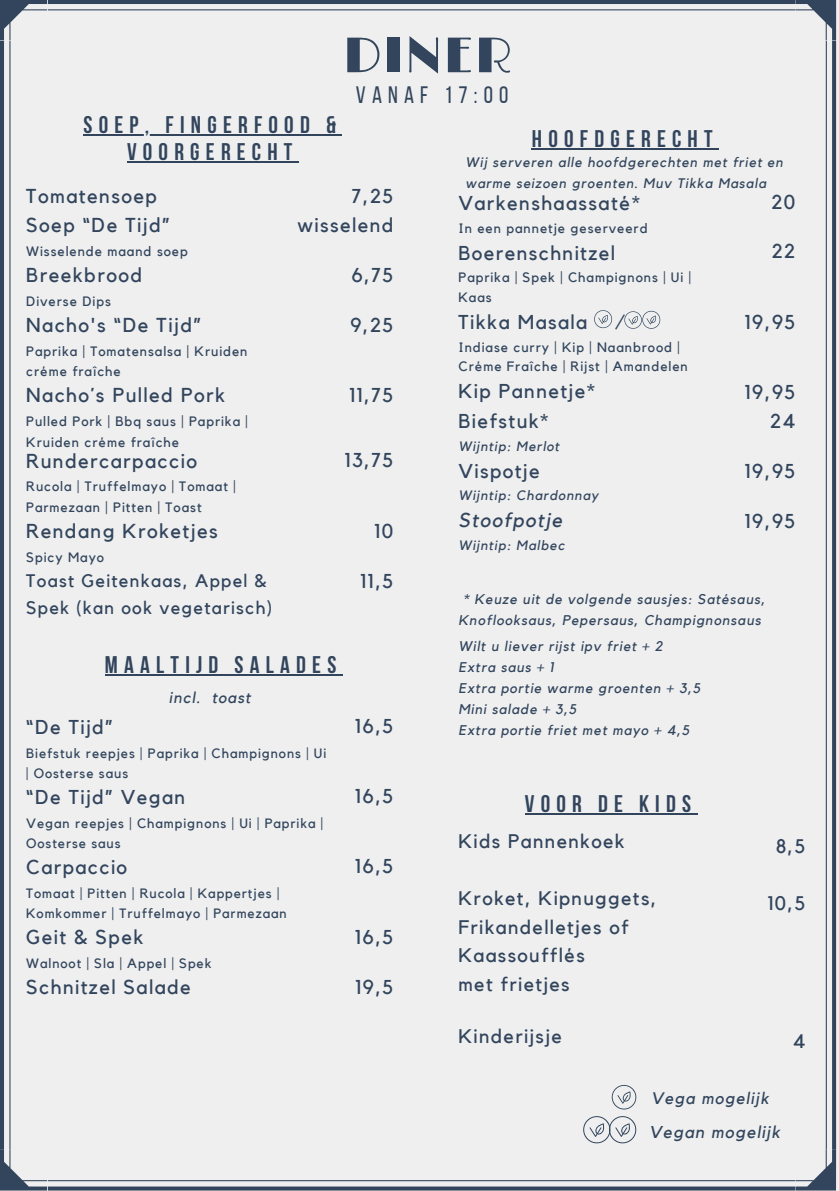
<style>
.page{position:relative;width:839px;height:1191px;background:#fff}
.page>*{position:absolute;margin:0;border:0;box-sizing:border-box;transform-origin:0 0}
.t1{font:50px "Limelight";letter-spacing:.03em;color:#32455d}
.t2{font:700 24px/27px "Bebas Neue";letter-spacing:.26em;color:#32455d;text-align:center}
.t3{font:23.8px "Bebas Neue";letter-spacing:.26em;color:#32455d}
.t4{font:20px/29.4px "Kollektif";letter-spacing:.07em;color:#32455d;text-align:right}
.t5{font:italic 20px "Kollektif";letter-spacing:.07em;color:#32455d}
.t6{font:19.6px/28.6px "Kollektif";letter-spacing:.07em;color:#32455d}
.t7{font:18px/27.2px "Kollektif";letter-spacing:.07em;color:#32455d}
.t8{font:italic 17px "Kollektif";letter-spacing:.07em;color:#32455d}
.t9{font:italic 16.6px "Kollektif";letter-spacing:.07em;color:#32455d}
.t10{font:italic 15.8px "Kollektif";letter-spacing:.07em;color:#32455d}
.t11{font:italic 14px/21px "Kollektif";letter-spacing:.07em;color:#32455d;text-align:center}
.t12{font:italic 13.8px/20.6px "Kollektif";letter-spacing:.07em;color:#32455d}
.t13{font:13.6px/20.4px "Kollektif";letter-spacing:.07em;color:#32455d}
.t14{font:italic 13.6px "Kollektif";letter-spacing:.07em;color:#32455d}
</style>
<div class="page">
<div style="left:0;top:0;width:836px;height:1191px;background:#efefef"></div>
<svg style="left:594px;top:310px;width:18px;height:18px"></svg>
<hr style="left:83px;top:135px;width:259px;height:1px;background:#32455d">
<hr style="left:127px;top:162px;width:172px;height:1px;background:#32455d">
<hr style="left:105px;top:674px;width:237px;height:2px;background:#32455d">
<hr style="left:532px;top:148px;width:187px;height:2px;background:#32455d">
<svg style="left:624px;top:311px;width:36px;height:18px"></svg>
<svg style="left:611px;top:1085px;width:25px;height:24px"></svg>
<svg style="left:583px;top:1116px;width:53px;height:27px"></svg>
<hr style="left:524px;top:813px;width:173px;height:2px;background:#32455d">
<p class="t1" style="left:343px;top:27px;width:170px">DINER</p>
<h3 class="t3" style="left:356px;top:85px;width:154px">VANAF 17:00</h3>
<p class="t2" style="left:83px;top:114px;width:254px">SOEP, FINGERFOOD &amp;<br>VOORGERECHT</p>
<p class="t4" style="left:26px;top:182px;width:132px">Tomatensoep</p>
<p class="t4" style="left:26px;top:212px;width:145px">Soep “De Tijd”</p>
<p class="t13" style="left:26px;top:242px;width:163px">Wisselende maand soep</p>
<p class="t4" style="left:26px;top:261px;width:117px">Breekbrood</p>
<p class="t13" style="left:26px;top:292px;width:86px">Diverse Dips</p>
<h3 class="t4" style="left:26px;top:311px;width:176px">Nacho's “De Tijd”</h3>
<h3 class="t13" style="left:26px;top:342px;width:223px">Paprika | Tomatensalsa | Kruiden créme fraîche</h3>
<h3 class="t4" style="left:26px;top:382px;width:200px">Nacho´s Pulled Pork</h3>
<h3 class="t13" style="left:26px;top:412px;width:223px">Pulled Pork | Bbq saus | Paprika |<br>Kruiden créme fraîche</h3>
<h3 class="t4" style="left:297px;top:182px;width:97px">7,25 wisselend</h3>
<h3 class="t4" style="left:351px;top:261px;width:43px">6,75</h3>
<h3 class="t4" style="left:350px;top:311px;width:44px">9,25</h3>
<h3 class="t4" style="left:349px;top:382px;width:45px">11,75</h3>
<p class="t4" style="left:26px;top:447px;width:172px">Rundercarpaccio</p>
<p class="t13" style="left:26px;top:477px;width:211px">Rucola | Truffelmayo | Tomaat |<br>Parmezaan | Pitten | Toast</p>
<p class="t4" style="left:26px;top:517px;width:193px">Rendang Kroketjes</p>
<p class="t13" style="left:26px;top:547px;width:79px">Spicy Mayo</p>
<p class="t7" style="left:26px;top:567px;width:247px">Toast Geitenkaas, Appel &amp;<br>Spek (kan ook vegetarisch)</p>
<h3 class="t4" style="left:345px;top:447px;width:50px">13,75</h3>
<h3 class="t4" style="left:374px;top:517px;width:20px">10</h3>
<h3 class="t4" style="left:360px;top:567px;width:34px">11,5</h3>
<p class="t2" style="left:105px;top:653px;width:233px">MAALTIJD SALADES</p>
<h3 class="t10" style="left:169px;top:690px;width:83px">incl. toast</h3>
<h3 class="t4" style="left:26px;top:713px;width:88px">“De Tijd”</h3>
<h2 class="t13" style="left:26px;top:743px;width:301px">Biefstuk reepjes | Paprika | Champignons | Ui | Oosterse saus</h2>
<p class="t4" style="left:26px;top:783px;width:160px">“De Tijd” Vegan</p>
<h3 class="t13" style="left:26px;top:813px;width:298px">Vegan reepjes | Champignons | Ui | Paprika |<br>Oosterse saus</h3>
<h3 class="t4" style="left:26px;top:853px;width:102px">Carpaccio</h3>
<h3 class="t13" style="left:26px;top:883px;width:262px">Tomaat | Pitten | Rucola | Kappertjes |<br>Komkommer | Truffelmayo | Parmezaan</h3>
<h3 class="t4" style="left:26px;top:923px;width:119px">Geit &amp; Spek</h3>
<h3 class="t13" style="left:26px;top:953px;width:187px">Walnoot | Sla | Appel | Spek</h3>
<h3 class="t4" style="left:26px;top:973px;width:166px">Schnitzel Salade</h3>
<p class="t4" style="left:355px;top:712px;width:40px">16,5</p>
<p class="t4" style="left:355px;top:782px;width:40px">16,5</p>
<p class="t4" style="left:355px;top:853px;width:40px">16,5</p>
<p class="t4" style="left:355px;top:923px;width:40px">16,5</p>
<p class="t4" style="left:355px;top:973px;width:39px">19,5</p>
<p class="t2" style="left:532px;top:127px;width:182px">HOOFDGERECHT</p>
<p class="t12" style="left:465px;top:152px;width:319px">Wij serveren alle hoofdgerechten met friet en warme seizoen groenten. Muv Tikka Masala</p>
<p class="t4" style="left:458px;top:189px;width:183px">Varkenshaassaté*</p>
<p class="t13" style="left:458px;top:218px;width:190px">In een pannetje geserveerd</p>
<p class="t4" style="left:458px;top:239px;width:158px">Boerenschnitzel</p>
<p class="t13" style="left:458px;top:268px;width:234px;line-height:19.6px">Paprika | Spek | Champignons | Ui |<br>Kaas</p>
<p class="t4" style="left:458px;top:308px;width:130px">Tikka Masala</p>
<p class="t4" style="left:615px;top:308px;width:11px">/</p>
<p class="t13" style="left:458px;top:338px;width:231px;line-height:19.6px">Indiase curry | Kip | Naanbrood |<br>Créme Fraîche | Rijst | Amandelen</p>
<p class="t4" style="left:458px;top:377px;width:138px">Kip Pannetje*</p>
<p class="t4" style="left:458px;top:407px;width:91px">Biefstuk*</p>
<p class="t14" style="left:458px;top:440px;width:102px">Wijntip: Merlot</p>
<p class="t4" style="left:458px;top:457px;width:83px">Vispotje</p>
<p class="t14" style="left:458px;top:489px;width:141px">Wijntip: Chardonnay</p>
<p class="t5" style="left:458px;top:511px;width:105px">Stoofpotje</p>
<p class="t14" style="left:458px;top:539px;width:108px">Wijntip: Malbec</p>
<h2 class="t4" style="left:771px;top:188px;width:26px">20</h2>
<h4 class="t4" style="left:771px;top:237px;width:25px">22</h4>
<p class="t4" style="left:744px;top:308px;width:52px">19,95</p>
<p class="t4" style="left:744px;top:378px;width:52px">19,95</p>
<p class="t4" style="left:770px;top:407px;width:27px">24</p>
<p class="t4" style="left:744px;top:457px;width:52px">19,95</p>
<p class="t4" style="left:744px;top:507px;width:52px">19,95</p>
<p class="t11" style="left:458px;top:589px;width:308px">* Keuze uit de volgende sausjes: Satésaus,<br>Knoflooksaus, Pepersaus, Champignonsaus</p>
<p class="t11" style="left:458px;top:636px;width:205px">Wilt u liever rijst ipv friet + 2</p>
<p class="t11" style="left:458px;top:657px;width:97px">Extra saus + 1</p>
<p class="t11" style="left:458px;top:678px;width:243px">Extra portie warme groenten + 3,5</p>
<p class="t11" style="left:458px;top:699px;width:119px">Mini salade + 3,5</p>
<p class="t11" style="left:458px;top:720px;width:232px">Extra portie friet met mayo + 4,5</p>
<h2 class="t2" style="left:524px;top:792px;width:168px">VOOR DE KIDS</h2>
<h1 class="t6" style="left:458px;top:827px;width:168px">Kids Pannenkoek</h1>
<h2 class="t6" style="left:458px;top:885px;width:199px">Kroket, Kipnuggets,<br>Frikandelletjes of<br>Kaassoufflés<br>met frietjes</h2>
<p class="t6" style="left:458px;top:1022px;width:105px">Kinderijsje</p>
<h3 class="t6" style="left:776px;top:832px;width:31px">8,5</h3>
<h3 class="t6" style="left:767px;top:890px;width:39px">10,5</h3>
<h3 class="t6" style="left:792px;top:1027px;width:14px">4</h3>
<p class="t9" style="left:651px;top:1091px;width:119px">Vega mogelijk</p>
<p class="t8" style="left:649px;top:1124px;width:132px">Vegan mogelijk</p>
</div>
